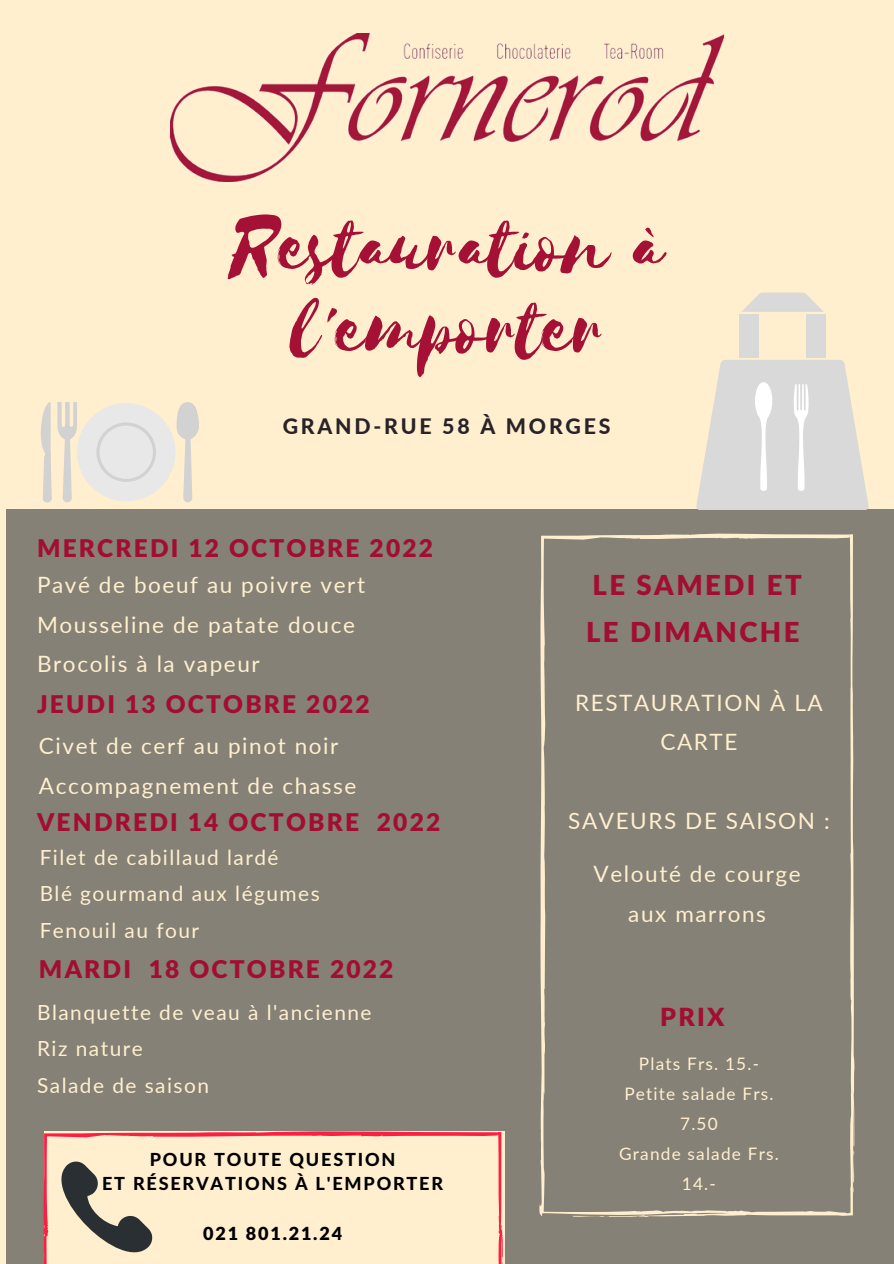
<style>
.page{position:relative;width:894px;height:1264px;background:#fff}
.page>*{position:absolute;margin:0;border:0;box-sizing:border-box;transform-origin:0 0}
.t1{font:90.45px/82.1px "Selima";color:#a51135;text-align:center}
.t2{font:900 27.6px "Lato Latin";letter-spacing:.09em;color:#a20e32}
.t3{font:900 25.05px "Lato Latin";color:#a20e32}
.t4{font:900 24.45px "Lato Latin";letter-spacing:.09em;color:#a20e32}
.t5{font:22.5px/39.5px "Lato";letter-spacing:.07em;color:#ffefcf}
.t6{font:800 21.3px "Lato";letter-spacing:.13em;color:#272329}
.t7{font:20.85px/36.5px "Lato";letter-spacing:.07em;color:#ffefcf}
.t8{font:800 18px/24.8px "Lato Latin";letter-spacing:.1em;color:#000;text-align:center}
.t9{font:900 18px "Lato Latin";letter-spacing:.1em;color:#000}
.t10{font:17.25px/30.2px "Lato";letter-spacing:.07em;color:#ffefcf;text-align:center}
</style>
<div class="page">
<div style="left:0;top:0;width:893px;height:1263px;background:#ffefcf"></div>
<div style="left:6px;top:510px;width:887px;height:753px;background:#868176"></div>
<svg style="left:539px;top:533px;width:315px;height:684px"></svg>
<img style="left:171px;top:33px;width:551px;height:149px">
<div style="left:77px;top:403px;width:98px;height:98px;background:#e8e8e8;border-radius:50%"></div>
<svg style="left:96px;top:422px;width:60px;height:60px"></svg>
<svg style="left:176px;top:402px;width:23px;height:100px"></svg>
<svg style="left:40px;top:402px;width:37px;height:100px"></svg>
<div style="left:739px;top:314px;width:19px;height:43px;background:#d9d9d9"></div>
<div style="left:806px;top:314px;width:19px;height:43px;background:#d9d9d9"></div>
<svg style="left:742px;top:292px;width:81px;height:20px"></svg>
<svg style="left:696px;top:360px;width:172px;height:150px;background:#e0ded9"></svg>
<div style="left:44px;top:1131px;width:459px;height:132px;background:#ffefcf"></div>
<svg style="left:43px;top:1160px;width:110px;height:103px;background:#c3b5a0"></svg>
<h1 class="t1" style="left:231px;top:208px;width:434px">Restauration à l'emporter</h1>
<p class="t6" style="left:283px;top:413px;width:329px">GRAND-RUE 58 À MORGES</p>
<p class="t4" style="left:37px;top:537px;width:397px">MERCREDI 12 OCTOBRE 2022</p>
<p class="t5" style="left:37px;top:564px;width:329px">Pavé de boeuf au poivre vert<br>Mousseline de patate douce<br>Brocolis à la vapeur</p>
<p class="t4" style="left:37px;top:693px;width:334px">JEUDI 13 OCTOBRE 2022</p>
<p class="t5" style="left:39px;top:725px;width:319px">Civet de cerf au pinot noir<br>Accompagnement de chasse</p>
<p class="t4" style="left:37px;top:811px;width:404px">VENDREDI 14 OCTOBRE 2022</p>
<p class="t7" style="left:40px;top:838px;width:281px">Filet de cabillaud lardé<br>Blé gourmand aux légumes<br>Fenouil au four</p>
<p class="t4" style="left:39px;top:958px;width:356px">MARDI 18 OCTOBRE 2022</p>
<p class="t7" style="left:37px;top:993px;width:336px">Blanquette de veau à l'ancienne<br>Riz nature<br>Salade de saison</p>
<p class="t8" style="left:102px;top:1147px;width:342px">POUR TOUTE QUESTION<br>ET RÉSERVATIONS À L'EMPORTER</p>
<p class="t9" style="left:203px;top:1225px;width:140px">021 801.21.24</p>
<p class="t2" style="left:592px;top:573px;width:211px">LE SAMEDI ET</p>
<p class="t2" style="left:586px;top:619px;width:215px">LE DIMANCHE</p>
<p class="t5" style="left:575px;top:682px;width:249px;text-align:center">RESTAURATION À LA<br>CARTE</p>
<p class="t5" style="left:568px;top:800px;width:263px">SAVEURS DE SAISON :</p>
<p class="t5" style="left:593px;top:854px;width:208px;text-align:center">Velouté de courge aux marrons</p>
<p class="t3" style="left:660px;top:1005px;width:66px">PRIX</p>
<p class="t10" style="left:618px;top:1048px;width:161px">Plats Frs. 15.-<br>Petite salade Frs.<br>7.50<br>Grande salade Frs.<br>14.-</p>
</div>
